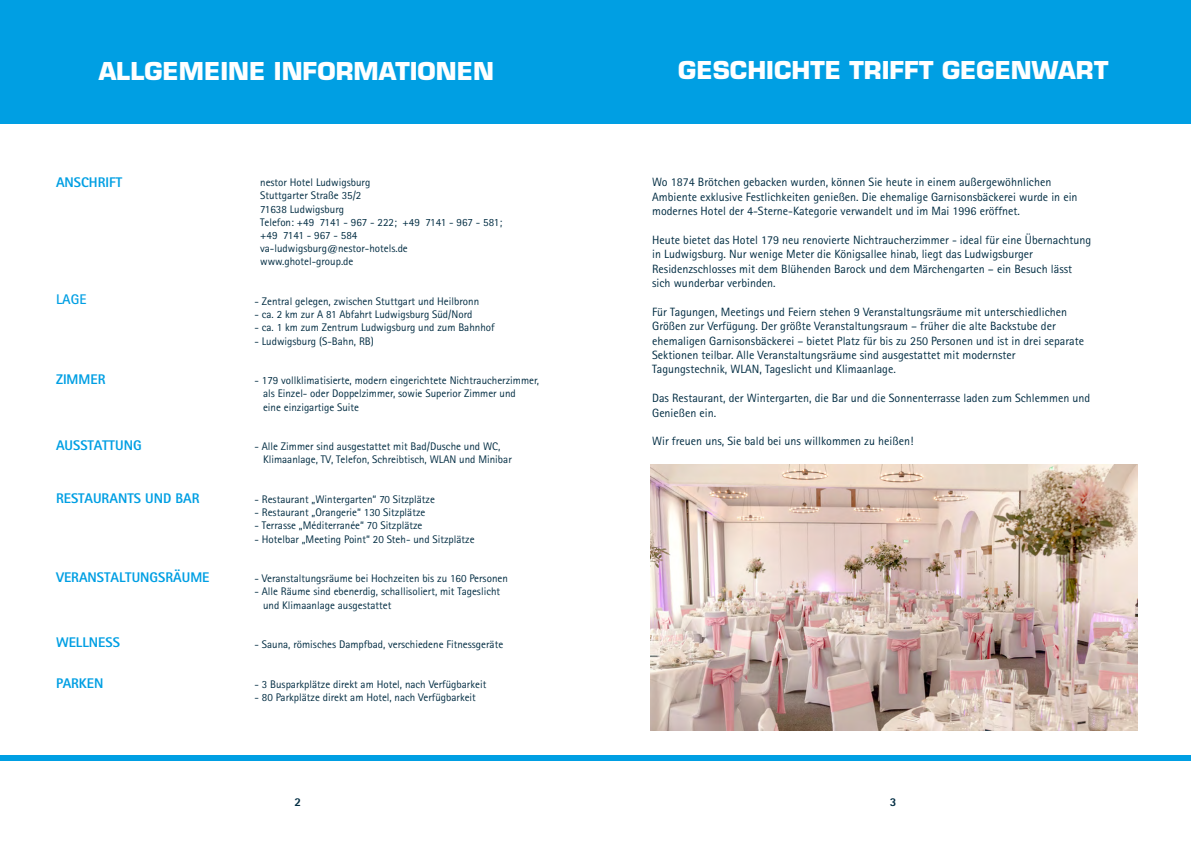
<style>
.page{position:relative;width:1191px;height:842px;background:#fff}
.page>*{position:absolute;margin:0;border:0;box-sizing:border-box;transform-origin:0 0}
.t1{font:700 24px "Eurostile LT Std";color:#fff}
.t2{font:800 14px "Rotis Sans Serif Std";color:#009fe3}
.t3{font:700 14px "Rotis Sans Serif Std";color:#009fe3}
.t4{font:12px/14.4px "Rotis Sans Serif Std";color:#002c42}
.t5{font:800 12px "Rotis Sans Serif Std";color:#002c42}
.t6{font:11px/13.2px "Rotis Sans Serif Std";color:#002c42}
</style>
<div class="page">
<div style="left:0;top:755px;width:1191px;height:5px;background:#009fe3"></div>
<div style="left:0;top:0;width:1191px;height:123px;background:#009fe3"></div>
<img style="left:651px;top:465px;width:486px;height:265px">
<h1 class="t1" style="left:99px;top:56px;width:397px">ALLGEMEINE INFORMATIONEN</h1>
<p class="t2" style="left:56px;top:173px;width:68px">ANSCHRIFT</p>
<p class="t3" style="left:56px;top:290px;width:32px">LAGE</p>
<p class="t2" style="left:56px;top:370px;width:51px">ZIMMER</p>
<p class="t2" style="left:56px;top:437px;width:87px">AUSSTATTUNG</p>
<p class="t2" style="left:56px;top:489px;width:145px">RESTAURANTS UND BAR</p>
<p class="t2" style="left:56px;top:568px;width:155px">VERANSTALTUNGSRÄUME</p>
<p class="t2" style="left:56px;top:633px;width:66px">WELLNESS</p>
<p class="t2" style="left:56px;top:674px;width:49px">PARKEN</p>
<p class="t6" style="left:260px;top:176px;width:243px">nestor Hotel Ludwigsburg<br>Stuttgarter Straße 35/2<br>71638 Ludwigsburg<br>Telefon: +49 7141 - 967 - 222; +49 7141 - 967 - 581; +49 7141 - 967 - 584 va-ludwigsburg@nestor-hotels.de www.ghotel-group.de</p>
<p class="t6" style="left:254px;top:295px;width:226px">- Zentral gelegen, zwischen Stuttgart und Heilbronn</p>
<p class="t6" style="left:254px;top:308px;width:219px">- ca. 2 km zur A 81 Abfahrt Ludwigsburg Süd/Nord</p>
<p class="t6" style="left:254px;top:321px;width:242px">- ca. 1 km zum Zentrum Ludwigsburg und zum Bahnhof</p>
<p class="t6" style="left:254px;top:334px;width:121px">- Ludwigsburg (S-Bahn, RB)</p>
<p class="t6" style="left:263px;top:374px;width:277px;text-indent:-9px">- 179 vollklimatisierte, modern eingerichtete Nichtraucherzimmer, als Einzel- oder Doppelzimmer, sowie Superior Zimmer und<br>eine einzigartige Suite</p>
<p class="t6" style="left:263px;top:440px;width:250px;text-indent:-9px">- Alle Zimmer sind ausgestattet mit Bad/Dusche und WC,<br>Klimaanlage, TV, Telefon, Schreibtisch, WLAN und Minibar</p>
<p class="t6" style="left:254px;top:493px;width:182px">- Restaurant „Wintergarten“ 70 Sitzplätze</p>
<p class="t6" style="left:254px;top:506px;width:172px">- Restaurant „Orangerie“ 130 Sitzplätze</p>
<p class="t6" style="left:254px;top:519px;width:169px">- Terrasse „Méditerranée“ 70 Sitzplätze</p>
<p class="t6" style="left:254px;top:532px;width:222px">- Hotelbar „Meeting Point“ 20 Steh- und Sitzplätze</p>
<p class="t6" style="left:254px;top:572px;width:255px">- Veranstaltungsräume bei Hochzeiten bis zu 160 Personen</p>
<p class="t6" style="left:263px;top:585px;width:239px;text-indent:-9px">- Alle Räume sind ebenerdig, schallisoliert, mit Tageslicht und Klimaanlage ausgestattet</p>
<p class="t6" style="left:254px;top:638px;width:250px">- Sauna, römisches Dampfbad, verschiedene Fitnessgeräte</p>
<p class="t6" style="left:254px;top:677px;width:233px">- 3 Busparkplätze direkt am Hotel, nach Verfügbarkeit</p>
<p class="t6" style="left:254px;top:691px;width:223px">- 80 Parkplätze direkt am Hotel, nach Verfügbarkeit</p>
<h1 class="t1" style="left:678px;top:55px;width:431px">GESCHICHTE TRIFFT GEGENWART</h1>
<p class="t4" style="left:652px;top:175px;width:427px">Wo 1874 Brötchen gebacken wurden, können Sie heute in einem außergewöhnlichen<br>Ambiente exklusive Festlichkeiten genießen. Die ehemalige Garnisonsbäckerei wurde in ein modernes Hotel der 4-Sterne-Kategorie verwandelt und im Mai 1996 eröffnet.</p>
<p class="t4" style="left:652px;top:232px;width:440px">Heute bietet das Hotel 179 neu renovierte Nichtraucherzimmer - ideal für eine Übernachtung in Ludwigsburg. Nur wenige Meter die Königsallee hinab, liegt das Ludwigsburger Residenzschlosses mit dem Blühenden Barock und dem Märchengarten – ein Besuch lässt sich wunderbar verbinden.</p>
<p class="t4" style="left:652px;top:304px;width:433px">Für Tagungen, Meetings und Feiern stehen 9 Veranstaltungsräume mit unterschiedlichen Größen zur Verfügung. Der größte Veranstaltungsraum – früher die alte Backstube der ehemaligen Garnisonsbäckerei – bietet Platz für bis zu 250 Personen und ist in drei separate Sektionen teilbar. Alle Veranstaltungsräume sind ausgestattet mit modernster Tagungstechnik, WLAN, Tageslicht und Klimaanlage.</p>
<p class="t4" style="left:652px;top:391px;width:439px">Das Restaurant, der Wintergarten, die Bar und die Sonnenterrasse laden zum Schlemmen und<br>Genießen ein.</p>
<p class="t4" style="left:652px;top:434px;width:263px">Wir freuen uns, Sie bald bei uns willkommen zu heißen!</p>
<p class="t5" style="left:294px;top:795px;width:8px">2</p>
<p class="t5" style="left:890px;top:795px;width:8px">3</p>
</div>
